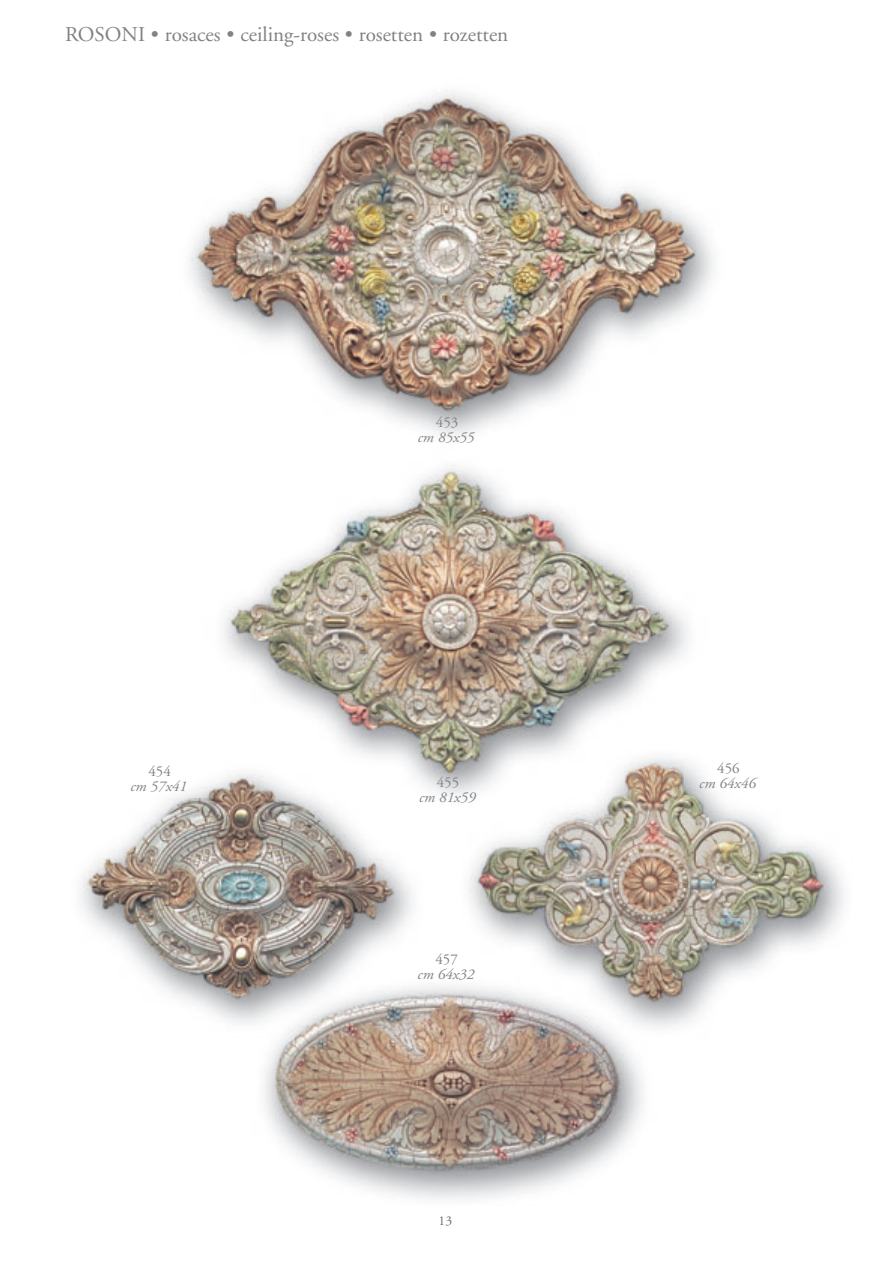
<style>
.page{position:relative;width:893px;height:1263px;background:#fff}
.page>*{position:absolute;margin:0;border:0;box-sizing:border-box;transform-origin:0 0}
.t1{font:21px "Adobe Garamond";color:#808285}
.t2{font:italic 15px "Adobe Garamond";color:#808285}
.t3{font:15px "Adobe Garamond";color:#808285}
.t4{font:13.5px "Adobe Garamond";color:#6c6d70}
</style>
<div class="page">
<img style="left:80px;top:90px;width:764px;height:1109px">
<p class="t1" style="left:65px;top:26px;width:444px">ROSONI • rosaces • ceiling-roses • rosetten • rozetten</p>
<p class="t3" style="left:148px;top:765px;width:24px">454</p>
<p class="t2" style="left:130px;top:780px;width:58px">cm 57x41</p>
<p class="t3" style="left:436px;top:416px;width:24px">453</p>
<p class="t2" style="left:418px;top:431px;width:58px">cm 85x55</p>
<p class="t3" style="left:436px;top:776px;width:24px">455</p>
<p class="t2" style="left:419px;top:791px;width:58px">cm 81x59</p>
<p class="t3" style="left:435px;top:953px;width:24px">457</p>
<p class="t2" style="left:417px;top:968px;width:58px">cm 64x32</p>
<p class="t4" style="left:438px;top:1216px;width:15px">13</p>
<p class="t3" style="left:717px;top:762px;width:24px">456</p>
<p class="t2" style="left:699px;top:777px;width:58px">cm 64x46</p>
</div>
